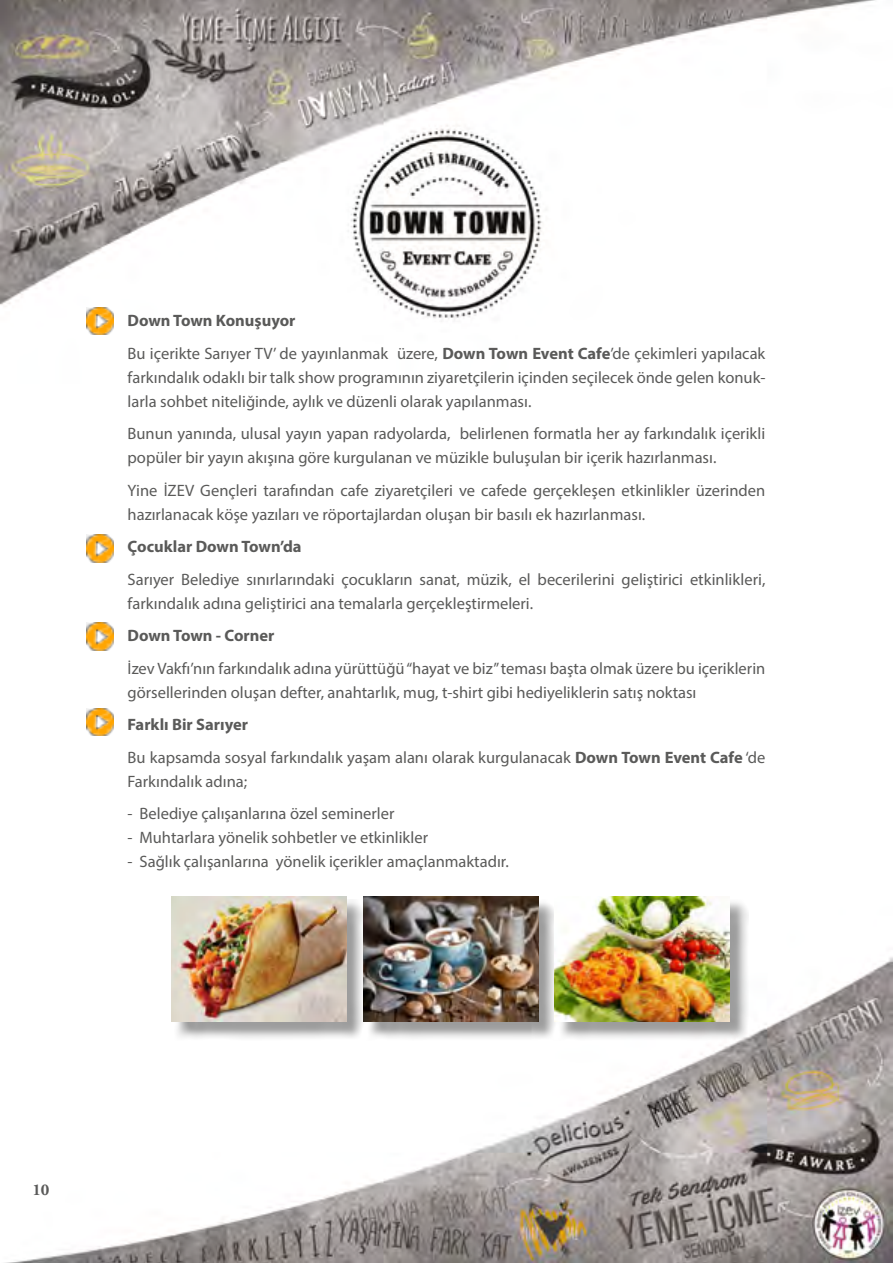
<style>
.page{position:relative;width:893px;height:1263px;background:#fff}
.page>*{position:absolute;margin:0;border:0;box-sizing:border-box;transform-origin:0 0}
.t1{font:16.5px/24px "Myriad Pro";color:#5a5a59}
.t2{font:700 16.5px "Myriad Pro";color:#5a5a59}
.t3{font:700 16.5px "Adobe Garamond Pro";color:#5a5a59}
.s1{font-weight:700}
</style>
<div class="page">
<img style="left:0;top:0;width:893px;height:1263px">
<div style="left:174px;top:899px;width:575px;height:141px;background:#000;opacity:.39"></div>
<img style="left:172px;top:896px;width:174px;height:126px">
<img style="left:555px;top:896px;width:175px;height:126px">
<img style="left:364px;top:896px;width:174px;height:126px">
<img style="left:86px;top:307px;width:28px;height:28px">
<img style="left:86px;top:535px;width:28px;height:27px">
<img style="left:86px;top:623px;width:28px;height:28px">
<img style="left:86px;top:708px;width:28px;height:28px">
<p class="t1" style="left:128px;top:304px;width:639px;line-height:32.5px"><span class="s1">Down Town Konuşuyor<br></span>Bu içerikte Sarıyer TV’ de yayınlanmak üzere, <span class="s1">Down Town Event Cafe</span>’de çekimleri yapılacak</p>
<p class="t1" style="left:128px;top:365px;width:639px">farkındalık odaklı bir talk show programının ziyaretçilerin içinden seçilecek önde gelen konuk&shy;larla sohbet niteliğinde, aylık ve düzenli olarak yapılanması.</p>
<p class="t1" style="left:128px;top:421px;width:639px">Bunun yanında, ulusal yayın yapan radyolarda, belirlenen formatla her ay farkındalık içerikli popüler bir yayın akışına göre kurgulanan ve müzikle buluşulan bir içerik hazırlanması.</p>
<p class="t1" style="left:128px;top:478px;width:639px">Yine İZEV Gençleri tarafından cafe ziyaretçileri ve cafede gerçekleşen etkinlikler üzerinden hazırlanacak köşe yazıları ve röportajlardan oluşan bir basılı ek hazırlanması.</p>
<p class="t2" style="left:128px;top:536px;width:176px">Çocuklar Down Town’da</p>
<p class="t1" style="left:128px;top:567px;width:639px">Sarıyer Belediye sınırlarındaki çocukların sanat, müzik, el becerilerini geliştirici etkinlikleri, farkındalık adına geliştirici ana temalarla gerçekleştirmeleri.</p>
<p class="t2" style="left:128px;top:625px;width:148px">Down Town - Corner</p>
<p class="t1" style="left:128px;top:656px;width:639px">İzev Vakfı’nın farkındalık adına yürüttüğü “hayat ve biz” teması başta olmak üzere bu içeriklerin görsellerinden oluşan defter, anahtarlık, mug, t-shirt gibi hediyeliklerin satış noktası</p>
<p class="t1" style="left:128px;top:708px;width:639px;line-height:32.5px"><span class="s1">Farklı Bir Sarıyer<br></span>Bu kapsamda sosyal farkındalık yaşam alanı olarak kurgulanacak <span class="s1">Down Town Event Cafe</span> ‘de</p>
<p class="t1" style="left:128px;top:769px;width:121px">Farkındalık adına;</p>
<p class="t1" style="left:128px;top:801px;width:268px">- Belediye çalışanlarına özel seminerler</p>
<p class="t1" style="left:128px;top:825px;width:302px">- Muhtarlara yönelik sohbetler ve etkinlikler</p>
<p class="t1" style="left:128px;top:849px;width:383px">- Sağlık çalışanlarına yönelik içerikler amaçlanmaktadır.</p>
<p class="t3" style="left:32px;top:1180px;width:19px">10</p>
</div>
